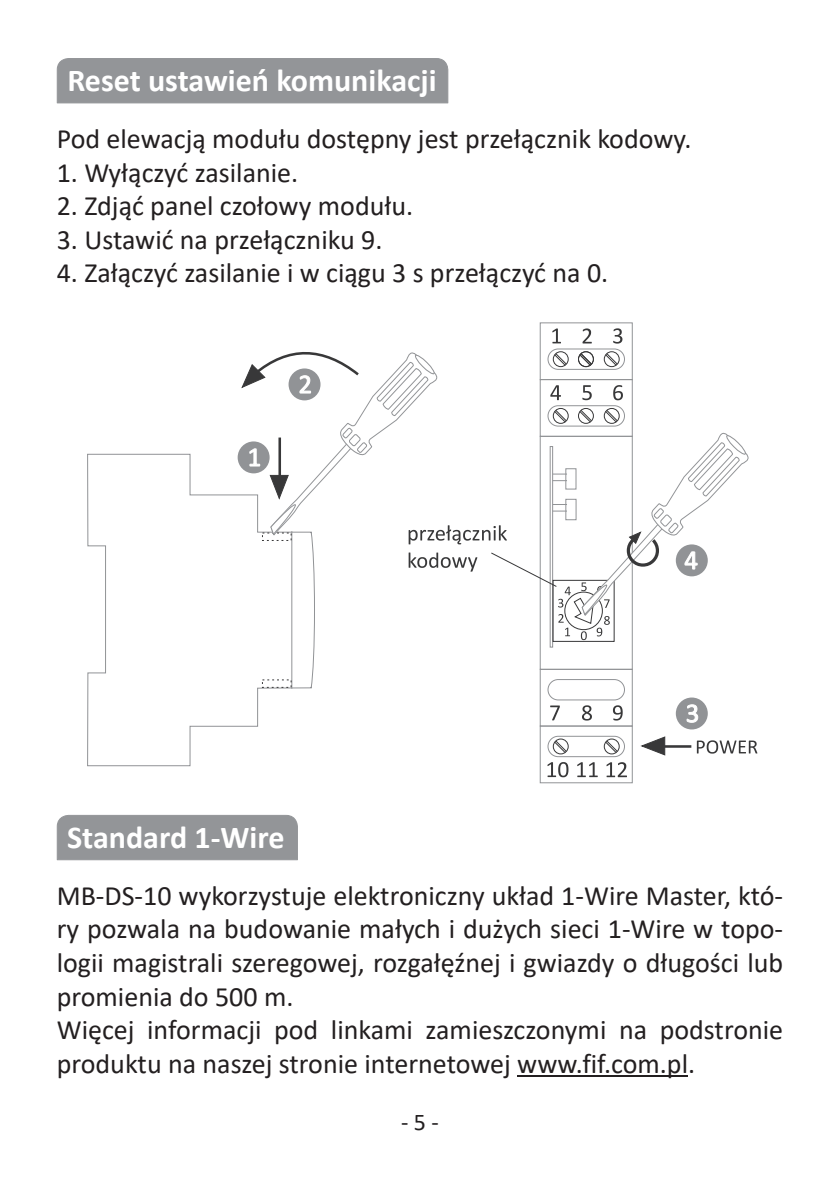
<style>
.page{position:relative;width:840px;height:1191px;background:#fff}
.page>*{position:absolute;margin:0;border:0;box-sizing:border-box;transform-origin:0 0}
.t1{font:700 32px "Calibri";color:#fff}
.t2{font:28px/33.6px "Calibri";color:#231f20}
.t3{font:24px "Calibri";color:#231f20}
</style>
<div class="page">
<hr style="left:517px;top:1075px;width:170px;height:2px;background:#231f20">
<div style="left:539px;top:669px;width:93px;height:57px;border:1px solid #919396"></div>
<div style="left:539px;top:322px;width:93px;height:58px;border:1px solid #919396"></div>
<div style="left:539px;top:726px;width:93px;height:57px;border:1px solid #919396"></div>
<div style="left:547px;top:679px;width:77px;height:21px;border:1px solid #919396;border-radius:10px"></div>
<div style="left:547px;top:736px;width:77px;height:21px;border:1px solid #919396;border-radius:10px"></div>
<div style="left:603px;top:738px;width:16px;height:16px;border:1px solid #383839;border-radius:50%"></div>
<svg style="left:604px;top:740px;width:13px;height:13px"></svg>
<div style="left:552px;top:738px;width:16px;height:16px;border:1px solid #383839;border-radius:50%"></div>
<svg style="left:553px;top:740px;width:13px;height:13px"></svg>
<svg style="left:550px;top:705px;width:9px;height:15px"></svg>
<svg style="left:582px;top:705px;width:9px;height:15px"></svg>
<svg style="left:612px;top:705px;width:10px;height:15px"></svg>
<svg style="left:547px;top:762px;width:21px;height:15px"></svg>
<svg style="left:577px;top:762px;width:20px;height:15px"></svg>
<svg style="left:606px;top:762px;width:20px;height:15px"></svg>
<svg style="left:87px;top:453px;width:228px;height:313px"></svg>
<div style="left:549px;top:446px;width:4px;height:201px;border:1px solid #919396"></div>
<hr style="left:291px;top:531px;width:1px;height:157px;background:#919396">
<hr style="left:657px;top:745px;width:34px;height:2px;background:#383839">
<svg style="left:640px;top:736px;width:25px;height:20px"></svg>
<div style="left:552px;top:580px;width:62px;height:62px;border:1px solid #383839"></div>
<svg style="left:696px;top:740px;width:61px;height:13px"></svg>
<div style="left:675px;top:697px;width:32px;height:32px;background:#919396;border-radius:50%"></div>
<svg style="left:686px;top:704px;width:11px;height:19px"></svg>
<svg style="left:241px;top:328px;width:508px;height:312px"></svg>
<div style="left:57px;top:58px;width:391px;height:45px;background:#939598"></div>
<div style="left:57px;top:815px;width:241px;height:45px;background:#939598"></div>
<p class="t1" style="left:67px;top:58px;width:370px">Reset ustawień komunikacji</p>
<p class="t2" style="left:57px;top:121px;width:636px">Pod elewacją modułu dostępny jest przełącznik kodowy.</p>
<p class="t2" style="left:57px;top:155px;width:243px">1. Wyłączyć zasilanie.</p>
<p class="t2" style="left:57px;top:188px;width:358px">2. Zdjąć panel czołowy modułu.</p>
<p class="t2" style="left:57px;top:222px;width:327px">3. Ustawić na przełączniku 9.</p>
<p class="t2" style="left:57px;top:255px;width:552px">4. Załączyć zasilanie i w ciągu 3 s przełączyć na 0.</p>
<p class="t1" style="left:67px;top:814px;width:219px">Standard 1-Wire</p>
<p class="t2" style="left:57px;top:878px;width:727px">MB-DS-10 wykorzystuje elektroniczny układ 1-Wire Master, któ&shy;ry pozwala na budowanie małych i dużych sieci 1-Wire w topo&shy;logii magistrali szeregowej, rozgałęźnej i gwiazdy o długości lub promienia do 500 m.<br>Więcej informacji pod linkami zamieszczonymi na podstronie produktu na naszej stronie internetowej www.fif.com.pl.</p>
<p class="t3" style="left:401px;top:1105px;width:39px">- 5 -</p>
</div>
